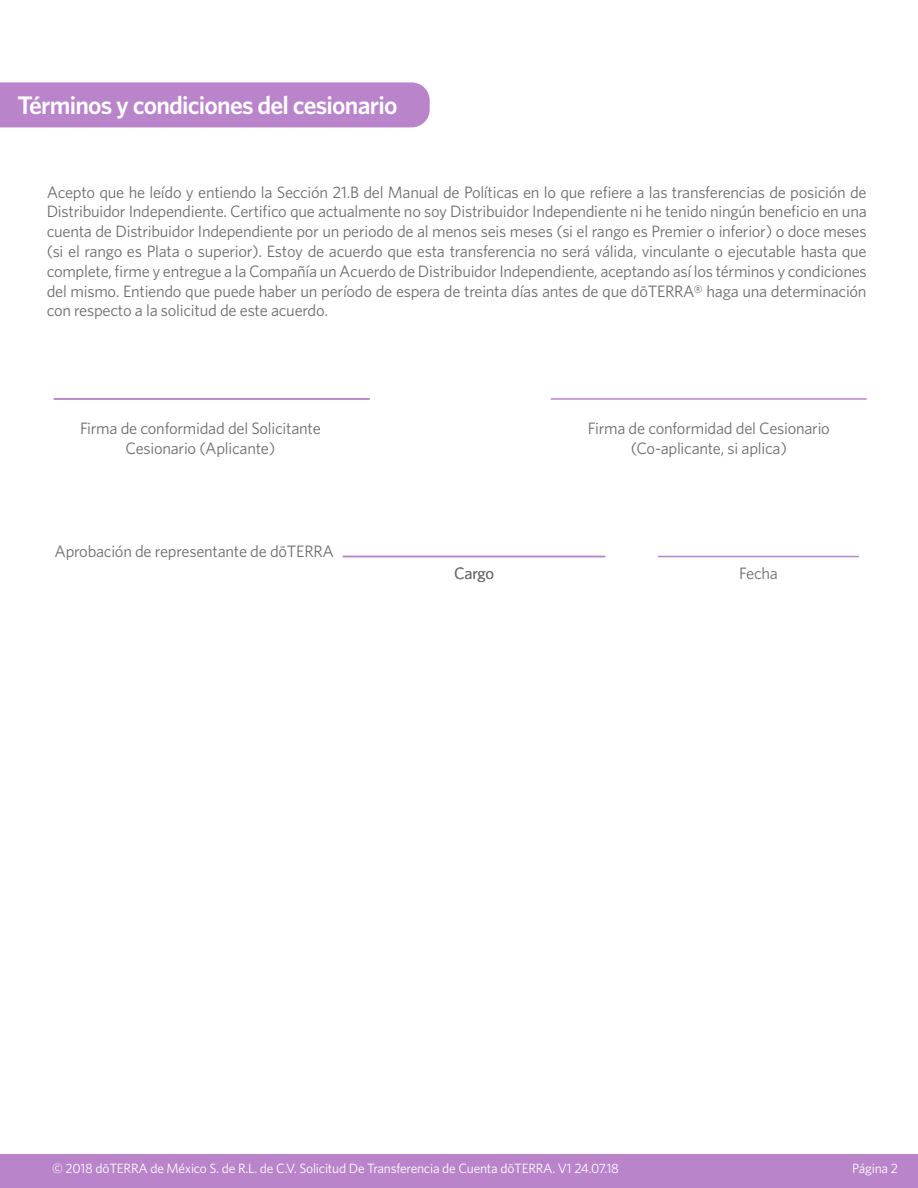
<style>
.page{position:relative;width:918px;height:1188px;background:#fff}
.page>*{position:absolute;margin:0;border:0;box-sizing:border-box;transform-origin:0 0}
.t1{font:600 25.5px "Whitney";letter-spacing:-.03em;color:#fff}
.t2{font:16.5px/19.8px "Whitney";letter-spacing:-.015em;color:#6c6d70;text-align:center}
.t3{font:13.5px "Whitney";letter-spacing:-.015em;color:#fff}
</style>
<div class="page">
<div style="left:0;top:1155px;width:918px;height:33px;background:#b984ca"></div>
<hr style="left:54px;top:398px;width:316px;height:2px;background:#b984ca">
<hr style="left:551px;top:398px;width:316px;height:2px;background:#b984ca">
<hr style="left:343px;top:556px;width:262px;height:1px;background:#b984ca">
<hr style="left:658px;top:556px;width:201px;height:1px;background:#b984ca">
<div style="left:0;top:82px;width:430px;height:45px;background:#b984ca"></div>
<h1 class="t1" style="left:18px;top:88px;width:381px">Términos y condiciones del cesionario</h1>
<p class="t2" style="left:47px;top:182px;width:822px;text-align:justify">Acepto que he leído y entiendo la Sección 21.B del Manual de Políticas en lo que refiere a las transferencias de posición de Distribuidor Independiente. Certifico que actualmente no soy Distribuidor Independiente ni he tenido ningún beneficio en una cuenta de Distribuidor Independiente por un periodo de al menos seis meses (si el rango es Premier o inferior) o doce meses (si el rango es Plata o superior). Estoy de acuerdo que esta transferencia no será válida, vinculante o ejecutable hasta que complete, firme y entregue a la Compañía un Acuerdo de Distribuidor Independiente, aceptando así los términos y condiciones del mismo. Entiendo que puede haber un período de espera de treinta días antes de que dōTERRA® haga una determinación con respecto a la solicitud de este acuerdo.</p>
<p class="t2" style="left:80px;top:418px;width:242px">Firma de conformidad del Solicitante<br>Cesionario (Aplicante)</p>
<p class="t2" style="left:55px;top:540px;width:281px">Aprobación de representante de dōTERRA</p>
<p class="t2" style="left:454px;top:563px;width:41px">Cargo</p>
<p class="t2" style="left:588px;top:418px;width:244px">Firma de conformidad del Cesionario (Co-aplicante, si aplica)</p>
<p class="t2" style="left:739px;top:563px;width:40px">Fecha</p>
<p class="t3" style="left:52px;top:1160px;width:568px">© 2018 dōTERRA de México S. de R.L. de C.V. Solicitud De Transferencia de Cuenta dōTERRA. V1 24.07.18</p>
<p class="t3" style="left:852px;top:1160px;width:47px">Página 2</p>
</div>
